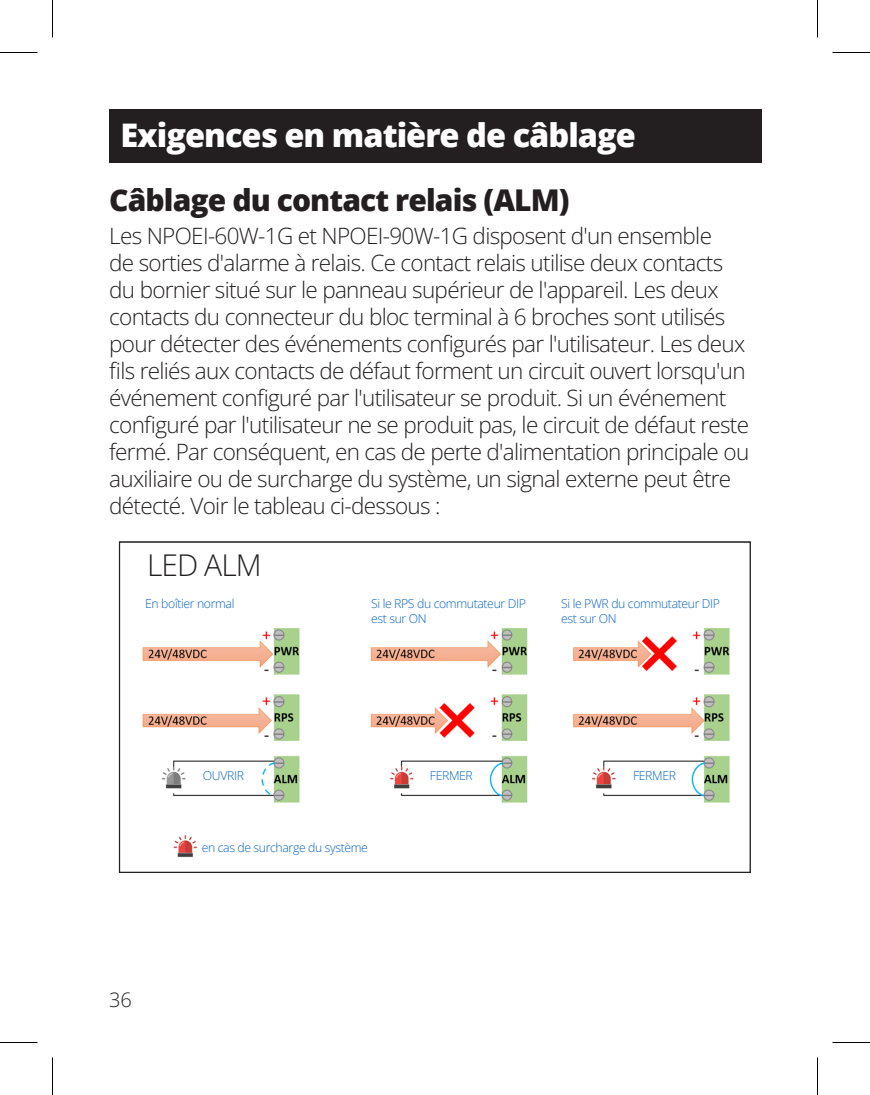
<style>
.page{position:relative;width:870px;height:1095px;background:#fff}
.page>*{position:absolute;margin:0;border:0;box-sizing:border-box;transform-origin:0 0}
.Page_Header_-_Black_Bar{font:800 32.5px "Open Sans";letter-spacing:-.03em;color:#fff}
.Subhead_-_Heavy_12pt{font:800 30px "Open Sans";letter-spacing:-.03em;color:#231f20}
.t1{font:30px "Open Sans";letter-spacing:-.03em;color:#231f20}
.t2{font:22.5px/27px "Open Sans";letter-spacing:-.03em;color:#231f20}
.t3{font:20px "Open Sans";color:#231f20}
.t4{font:12.25px/14.8px "Open Sans";letter-spacing:-.03em;color:#0563c1}
</style>
<div class="page">
<img style="left:142px;top:628px;width:588px;height:230px">
<div style="left:109px;top:109px;width:652px;height:54px;background:#231f20"></div>
<div style="left:202px;top:841px;width:200px;height:22px;background:#fff"></div>
<div style="left:189px;top:770px;width:69px;height:16px;background:#fff"></div>
<div style="left:417px;top:770px;width:69px;height:16px;background:#fff"></div>
<div style="left:620px;top:770px;width:69px;height:16px;background:#fff"></div>
<hr style="left:0;top:52px;width:38px;height:1px;background:#000">
<hr style="left:832px;top:52px;width:38px;height:1px;background:#000">
<hr style="left:0;top:1042px;width:38px;height:1px;background:#000">
<hr style="left:832px;top:1042px;width:38px;height:1px;background:#000">
<hr style="left:52px;top:0;width:1px;height:38px;background:#000">
<hr style="left:52px;top:1058px;width:1px;height:37px;background:#000">
<hr style="left:817px;top:0;width:1px;height:38px;background:#000">
<hr style="left:817px;top:1058px;width:1px;height:37px;background:#000">
<p class="Page_Header_-_Black_Bar" style="left:120px;top:111px;width:517px">Exigences en matière de câblage</p>
<p class="Subhead_-_Heavy_12pt" style="left:109px;top:177px;width:462px">Câblage du contact relais (ALM)</p>
<p class="t2" style="left:109px;top:222px;width:642px">Les NPOEI-60W-1G et NPOEI-90W-1G disposent d'un ensemble<br>de sorties d'alarme à relais. Ce contact relais utilise deux contacts du bornier situé sur le panneau supérieur de l'appareil. Les deux contacts du connecteur du bloc terminal à 6 broches sont utilisés pour détecter des événements configurés par l'utilisateur. Les deux fils reliés aux contacts de défaut forment un circuit ouvert lorsqu'un événement configuré par l'utilisateur se produit. Si un événement configuré par l'utilisateur ne se produit pas, le circuit de défaut reste fermé. Par conséquent, en cas de perte d'alimentation principale ou auxiliaire ou de surcharge du système, un signal externe peut être détecté. Voir le tableau ci-dessous :</p>
<p class="t1" style="left:147px;top:545px;width:116px">LED ALM</p>
<p class="t4" style="left:145px;top:596px;width:91px">En boîtier normal</p>
<p class="t4" style="left:371px;top:596px;width:156px">Si le RPS du commutateur DIP est sur ON</p>
<p class="t4" style="left:561px;top:596px;width:160px">Si le PWR du commutateur DIP est sur ON</p>
<p class="t4" style="left:203px;top:768px;width:43px">OUVRIR</p>
<p class="t4" style="left:430px;top:768px;width:44px">FERMER</p>
<p class="t4" style="left:633px;top:768px;width:44px">FERMER</p>
<p class="t3" style="left:109px;top:986px;width:24px">36</p>
<p class="t4" style="left:202px;top:840px;width:168px">en cas de surcharge du système</p>
</div>
